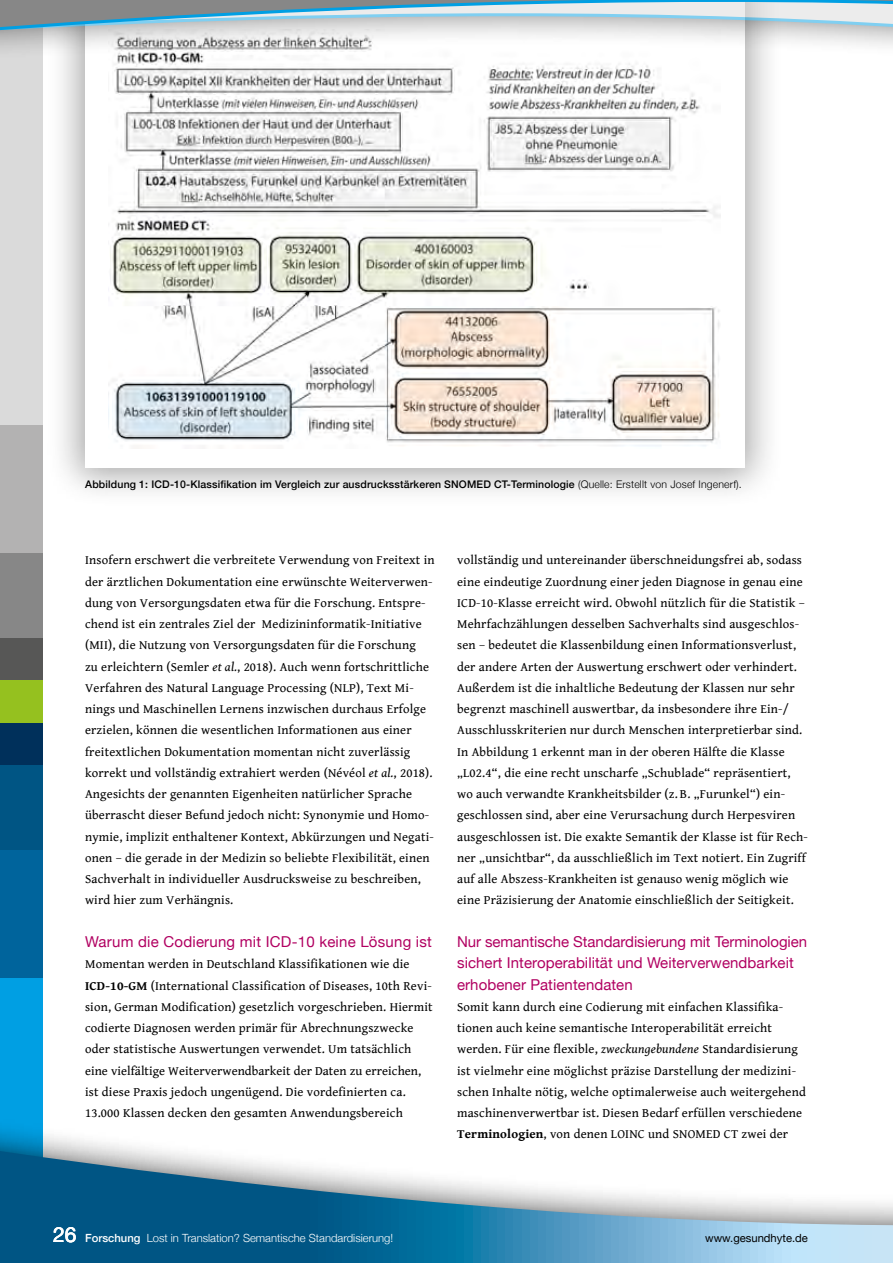
<style>
.page{position:relative;width:893px;height:1263px;background:#fff}
.page>*{position:absolute;margin:0;border:0;box-sizing:border-box;transform-origin:0 0}
.t1{font:15px/21.3px "Helvetica Neue";letter-spacing:.005em;color:#b10061}
.t2{font:12.75px/21.3px "Gentium Book Basic";letter-spacing:.015em;color:#000}
.t3{font:300 11.25px "Helvetica Neue";color:#fff}
.t4{font:11.25px "Helvetica Neue";color:#000}
.t5{font:500 10.5px "Helvetica Neue";letter-spacing:.015em;color:#000}
.s1{font-weight:300}
.s2{font-style:italic}
.s3{font-weight:700}
.s4{font-weight:400;font-size:21px}
.s5{font-weight:500}
</style>
<div class="page">
<div style="left:45px;top:0;width:739px;height:508px;background:#000;opacity:.35"></div>
<div style="left:85px;top:0;width:659px;height:468px;background:#fff"></div>
<img style="left:108px;top:140px;width:612px;height:308px">
<div style="left:0;top:1063px;width:43px;height:43px;background:#009fe3"></div>
<div style="left:0;top:298px;width:43px;height:42px;background:#dadada"></div>
<div style="left:0;top:340px;width:43px;height:43px;background:#dadada"></div>
<div style="left:0;top:383px;width:43px;height:42px;background:#dadada"></div>
<div style="left:0;top:425px;width:43px;height:43px;background:#b3b2b2"></div>
<div style="left:0;top:468px;width:43px;height:42px;background:#b3b2b2"></div>
<div style="left:0;top:510px;width:43px;height:43px;background:#b3b2b2"></div>
<div style="left:0;top:553px;width:43px;height:42px;background:#878787"></div>
<div style="left:0;top:595px;width:43px;height:43px;background:#878787"></div>
<div style="left:0;top:638px;width:43px;height:42px;background:#575756"></div>
<div style="left:0;top:680px;width:43px;height:43px;background:#95c11f"></div>
<div style="left:0;top:723px;width:43px;height:42px;background:#00305b"></div>
<div style="left:0;top:765px;width:43px;height:43px;background:#005584"></div>
<div style="left:0;top:808px;width:43px;height:42px;background:#005584"></div>
<div style="left:0;top:850px;width:43px;height:43px;background:#00649c"></div>
<div style="left:0;top:893px;width:43px;height:42px;background:#00649c"></div>
<div style="left:0;top:935px;width:43px;height:43px;background:#00649c"></div>
<div style="left:0;top:978px;width:43px;height:42px;background:#009fe3"></div>
<div style="left:0;top:1020px;width:43px;height:43px;background:#009fe3"></div>
<div style="left:0;top:0;width:43px;height:298px;background:#dadada"></div>
<div style="left:0;top:1076px;width:893px;height:187px;background:#000;opacity:.7"></div>
<svg style="left:0;top:1151px;width:893px;height:112px"></svg>
<svg style="left:45px;top:111px;width:739px;height:29px"></svg>
<svg style="left:45px;top:56px;width:739px;height:55px"></svg>
<svg style="left:0;top:0;width:893px;height:56px"></svg>
<p class="t5" style="left:85px;top:476px;width:658px">Abbildung 1: ICD-10-Klassifikation im Vergleich zur ausdrucksstärkeren SNOMED CT-Terminologie <span class="s1">(Quelle: Erstellt von Josef Ingenerf).</span></p>
<p class="t2" style="left:85px;top:549px;width:351px">Insofern erschwert die verbreitete Verwendung von Freitext in der ärztlichen Dokumentation eine erwünschte Weiterverwen&shy;dung von Versorgungsdaten etwa für die Forschung. Entspre&shy;chend ist ein zentrales Ziel der Medizininformatik-Initiative (MII), die Nutzung von Versorgungsdaten für die Forschung<br>zu erleichtern (Semler <span class="s2">et al.</span>, 2018). Auch wenn fortschrittliche Verfahren des Natural Language Processing (NLP), Text Mi&shy;nings und Maschinellen Lernens inzwischen durchaus Erfolge erzielen, können die wesentlichen Informationen aus einer freitextlichen Dokumentation momentan nicht zuverlässig korrekt und vollständig extrahiert werden (Névéol <span class="s2">et al.</span>, 2018).<br>Angesichts der genannten Eigenheiten natürlicher Sprache überrascht dieser Befund jedoch nicht: Synonymie und Homo&shy;nymie, implizit enthaltener Kontext, Abkürzungen und Negati&shy;onen – die gerade in der Medizin so beliebte Flexibilität, einen Sachverhalt in individueller Ausdrucksweise zu beschreiben, wird hier zum Verhängnis.</p>
<p class="t1" style="left:85px;top:932px;width:348px">Warum die Codierung mit ICD-10 keine Lösung ist</p>
<p class="t2" style="left:85px;top:953px;width:349px">Momentan werden in Deutschland Klassifikationen wie die <span class="s3">ICD-10-GM</span> (International Classification of Diseases, 10th Revi&shy;sion, German Modification) gesetzlich vorgeschrieben. Hiermit codierte Diagnosen werden primär für Abrechnungszwecke oder statistische Auswertungen verwendet. Um tatsächlich eine vielfältige Weiterverwendbarkeit der Daten zu erreichen, ist diese Praxis jedoch ungenügend. Die vordefinierten ca.<br>13.000 Klassen decken den gesamten Anwendungsbereich</p>
<p class="t2" style="left:457px;top:549px;width:352px">vollständig und untereinander überschneidungsfrei ab, sodass eine eindeutige Zuordnung einer jeden Diagnose in genau eine ICD-10-Klasse erreicht wird. Obwohl nützlich für die Statistik – Mehrfachzählungen desselben Sachverhalts sind ausgeschlos&shy;sen – bedeutet die Klassenbildung einen Informationsverlust, der andere Arten der Auswertung erschwert oder verhindert.<br>Außerdem ist die inhaltliche Bedeutung der Klassen nur sehr begrenzt maschinell auswertbar, da insbesondere ihre Ein-/ Ausschlusskriterien nur durch Menschen interpretierbar sind.<br>In Abbildung 1 erkennt man in der oberen Hälfte die Klasse „L02.4“, die eine recht unscharfe „Schublade“ repräsentiert, wo auch verwandte Krankheitsbilder (z. B. „Furunkel“) ein&shy;geschlossen sind, aber eine Verursachung durch Herpesviren ausgeschlossen ist. Die exakte Semantik der Klasse ist für Rech&shy;ner „unsichtbar“, da ausschließlich im Text notiert. Ein Zugriff auf alle Abszess-Krankheiten ist genauso wenig möglich wie eine Präzisierung der Anatomie einschließlich der Seitigkeit.</p>
<p class="t1" style="left:457px;top:932px;width:352px">Nur semantische Standardisierung mit Terminologien sichert Interoperabilität und Weiterverwendbarkeit erhobener Patientendaten</p>
<p class="t2" style="left:457px;top:996px;width:350px">Somit kann durch eine Codierung mit einfachen Klassifika&shy;tionen auch keine semantische Interoperabilität erreicht werden. Für eine flexible, <span class="s2">zweckungebundene</span> Standardisierung ist vielmehr eine möglichst präzise Darstellung der medizini&shy;schen Inhalte nötig, welche optimalerweise auch weitergehend maschinenverwertbar ist. Diesen Bedarf erfüllen verschiedene <span class="s3">Terminologien</span>, von denen LOINC und SNOMED CT zwei der</p>
<p class="t3" style="left:53px;top:1228px;width:342px"><span class="s4">26</span> <span class="s5">Forschung</span> Lost in Translation? Semantische Standardisierung!</p>
<p class="t4" style="left:705px;top:1229px;width:104px">www.gesundhyte.de</p>
</div>
